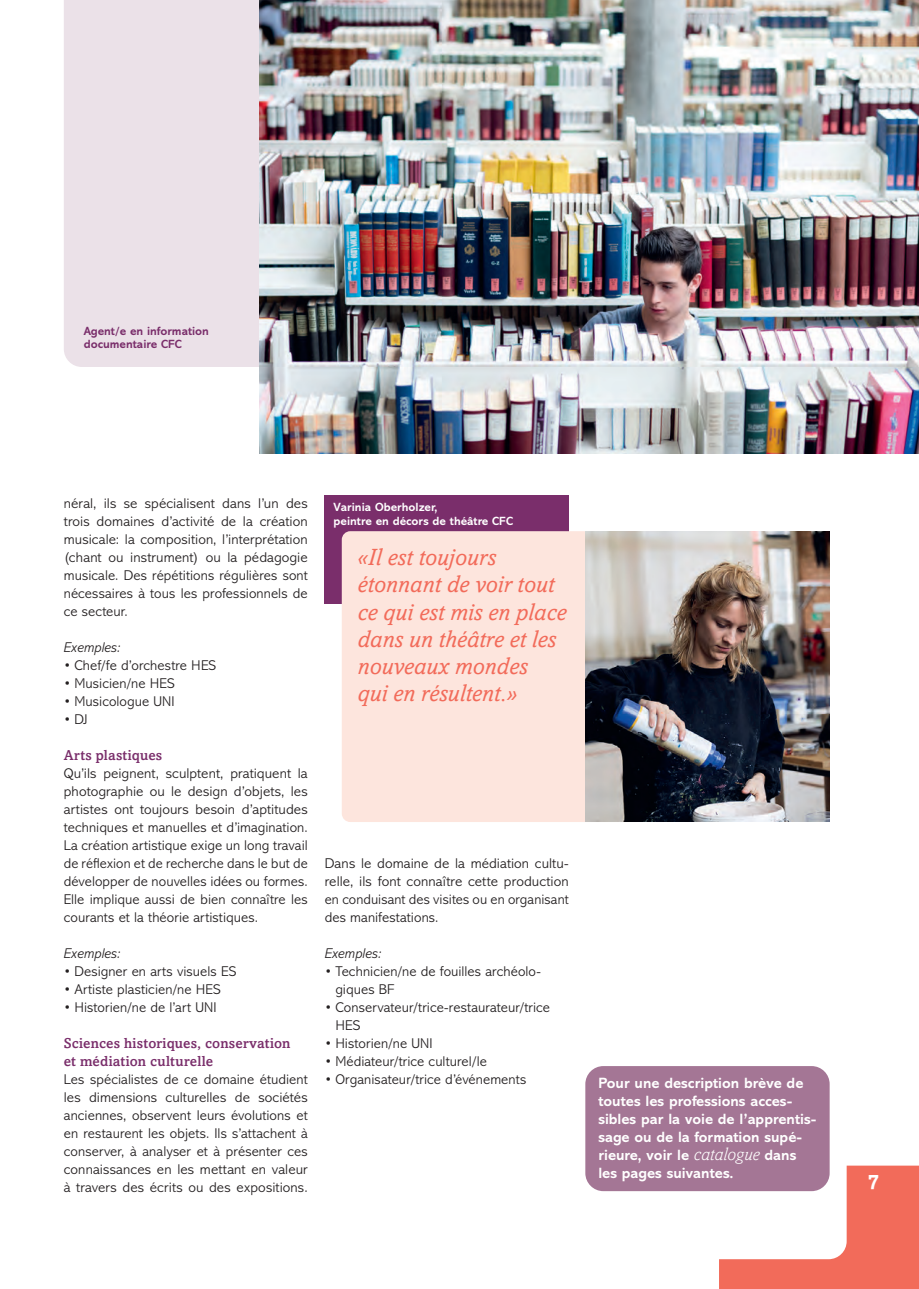
<style>
.page{position:relative;width:919px;height:1289px;background:#fff}
.page>*{position:absolute;margin:0;border:0;box-sizing:border-box;transform-origin:0 0}
.t1{font:italic 24px/27px "Amasis MT Pro";color:#f26b5a}
.t2{font:700 21px "Amasis MT Pro";color:#fff}
.t3{font:700 15px/18px "Abadi MT Pro";color:#fff}
.t4{font:300 14.25px/18px "Abadi MT Pro";letter-spacing:.005em;color:#231f20;text-align:justify}
.t5{font:500 14.25px/18px "Amasis MT Pro";letter-spacing:.015em;color:#7a2e6b}
.t6{font:italic 300 14.25px "Abadi MT Pro";color:#231f20}
.t7{font:700 12px/13.5px "Abadi MT Pro";color:#fff}
.t8{font:700 12px/13.5px "Abadi MT Pro";color:#7a2e6b}
.s1{font-family:"Amasis MT Pro";font-weight:300;font-style:italic;font-size:18px}
</style>
<div class="page">
<svg style="left:719px;top:1165px;width:199px;height:123px"></svg>
<div style="left:64px;top:0;width:195px;height:367px;background:#ebe1e8"></div>
<div style="left:585px;top:1066px;width:244px;height:125px;background:#a47695;border-radius:18px"></div>
<div style="left:325px;top:495px;width:243px;height:108px;background:#7a2e6b"></div>
<div style="left:342px;top:531px;width:302px;height:291px;background:#fde5dd;border-radius:9px"></div>
<img style="left:585px;top:531px;width:244px;height:290px">
<img style="left:259px;top:0;width:659px;height:454px">
<p class="t8" style="left:84px;top:324px;width:127px">Agent/e en information documentaire CFC</p>
<p class="t4" style="left:64px;top:494px;width:245px">néral, ils se spécialisent dans l’un des trois domaines d’activité de la création musicale: la composition, l’interprétation (chant ou instrument) ou la pédagogie musicale. Des répétitions régulières sont nécessaires à tous les professionnels de ce secteur.</p>
<p class="t6" style="left:64px;top:639px;width:58px">Exemples:</p>
<p class="t4" style="left:64px;top:656px;width:154px">• Chef/fe d’orchestre HES</p>
<p class="t4" style="left:64px;top:674px;width:112px">• Musicien/ne HES</p>
<p class="t4" style="left:64px;top:692px;width:112px">• Musicologue UNI</p>
<p class="t4" style="left:64px;top:710px;width:25px">• DJ</p>
<p class="t5" style="left:64px;top:746px;width:100px">Arts plastiques</p>
<p class="t4" style="left:64px;top:764px;width:245px">Qu’ils peignent, sculptent, pratiquent la photographie ou le design d’objets, les artistes ont toujours besoin d’aptitudes techniques et manuelles et d’imagination.<br>La création artistique exige un long travail de réflexion et de recherche dans le but de développer de nouvelles idées ou formes.<br>Elle implique aussi de bien connaître les courants et la théorie artistiques.</p>
<p class="t6" style="left:64px;top:945px;width:58px">Exemples:</p>
<p class="t4" style="left:64px;top:962px;width:174px">• Designer en arts visuels ES</p>
<p class="t4" style="left:64px;top:980px;width:158px">• Artiste plasticien/ne HES</p>
<p class="t4" style="left:64px;top:998px;width:154px">• Historien/ne de l’art UNI</p>
<p class="t5" style="left:64px;top:1034px;width:228px">Sciences historiques, conservation et médiation culturelle</p>
<p class="t4" style="left:64px;top:1070px;width:245px">Les spécialistes de ce domaine étudient les dimensions culturelles de sociétés anciennes, observent leurs évolutions et en restaurent les objets. Ils s’attachent à conserver, à analyser et à présenter ces connaissances en les mettant en valeur à travers des écrits ou des expositions.</p>
<p class="t7" style="left:333px;top:500px;width:181px">Varinia Oberholzer,<br>peintre en décors de théâtre CFC</p>
<h1 class="t1" style="left:357px;top:544px;width:211px">«Il est toujours étonnant de voir tout ce qui est mis en place dans un théâtre et les nouveaux mondes<br>qui en résultent.»</h1>
<p class="t4" style="left:325px;top:854px;width:245px">Dans le domaine de la médiation cultu&shy;relle, ils font connaître cette production en conduisant des visites ou en organisant des manifestations.</p>
<p class="t6" style="left:325px;top:945px;width:58px">Exemples:</p>
<p class="t4" style="left:335px;top:962px;width:207px;text-indent:-11px">• Technicien/ne de fouilles archéolo&shy;giques BF</p>
<p class="t4" style="left:335px;top:998px;width:216px;text-indent:-11px">• Conservateur/trice-restaurateur/trice<br>HES</p>
<p class="t4" style="left:325px;top:1034px;width:109px">• Historien/ne UNI</p>
<p class="t4" style="left:325px;top:1052px;width:164px">• Médiateur/trice culturel/le</p>
<p class="t4" style="left:325px;top:1070px;width:203px">• Organisateur/trice d’événements</p>
<p class="t3" style="left:598px;top:1073px;width:219px">Pour une description brève de toutes les professions acces&shy;sibles par la voie de l’apprentis&shy;sage ou de la formation supé&shy;rieure, voir le <span class="s1">catalogue</span> dans les pages suivantes.</p>
<h2 class="t2" style="left:867px;top:1169px;width:13px">7</h2>
</div>
